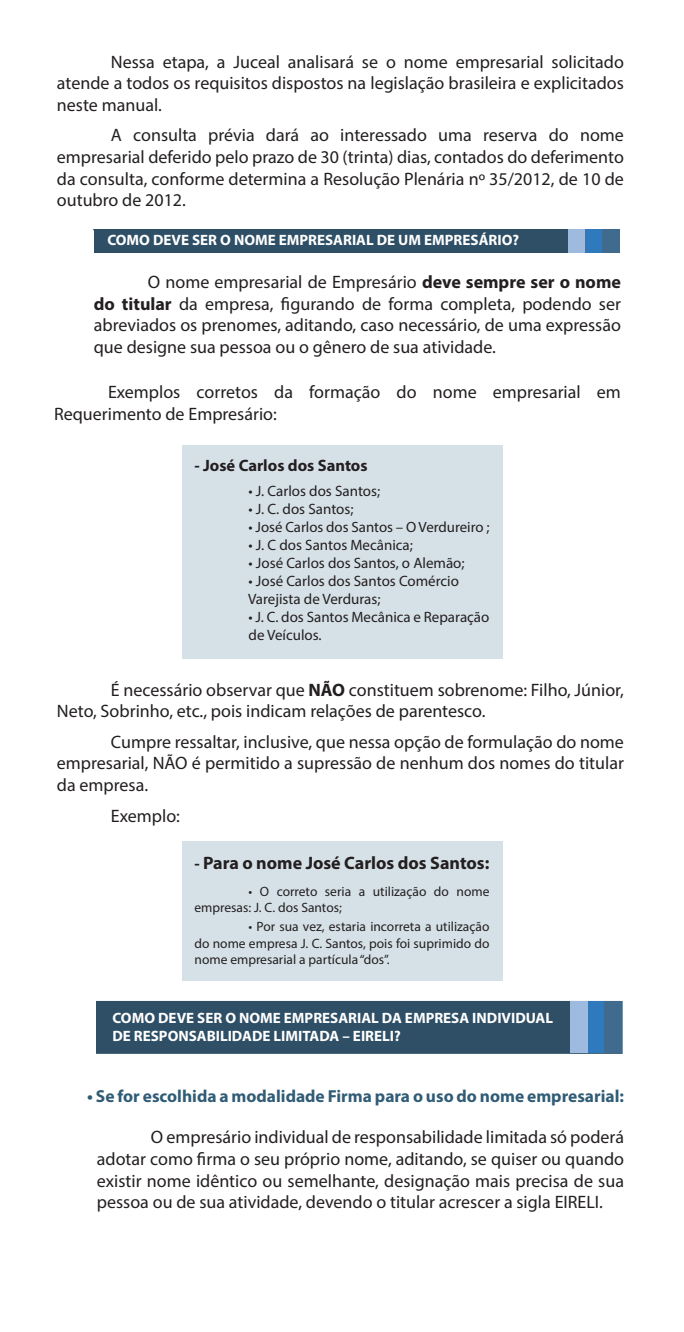
<style>
.page{position:relative;width:684px;height:1332px;background:#fff}
.page>*{position:absolute;margin:0;border:0;box-sizing:border-box;transform-origin:0 0}
.t1{font:18px/21.6px "Myriad Pro";color:#231f20;text-align:justify}
.t2{font:700 18px "Myriad Pro";color:#231f20}
.t3{font:700 17.4px "Myriad Pro";color:#315c76}
.t4{font:700 16.5px "Myriad Pro";color:#231f20}
.t5{font:15px "Myriad Pro";color:#231f20}
.t6{font:700 15px/18px "Myriad Pro";color:#fff}
.t7{font:14.85px "Myriad Pro";color:#231f20}
.t8{font:13.5px/16.2px "Myriad Pro";color:#231f20;text-align:justify}
.s1{font-weight:700}
.s2{font-size:15px}
.s3{font-size:16.5px}
</style>
<div class="page">
<div style="left:182px;top:446px;width:320px;height:213px;background:#d6e1e7"></div>
<div style="left:94px;top:230px;width:526px;height:23px;background:#2e4f66"></div>
<div style="left:568px;top:230px;width:17px;height:23px;background:#9ebade"></div>
<div style="left:585px;top:230px;width:18px;height:23px;background:#2e7abd"></div>
<div style="left:602px;top:230px;width:17px;height:23px;background:#406b8f"></div>
<div style="left:182px;top:841px;width:320px;height:140px;background:#d6e1e7"></div>
<div style="left:97px;top:1001px;width:525px;height:53px;background:#2e4f66"></div>
<div style="left:571px;top:1001px;width:17px;height:52px;background:#9ebade"></div>
<div style="left:588px;top:1001px;width:17px;height:52px;background:#2e7abd"></div>
<div style="left:605px;top:1001px;width:17px;height:52px;background:#406b8f"></div>
<p class="t1" style="left:57px;top:50px;width:569px;text-indent:54px">Nessa etapa, a Juceal analisará se o nome empresarial solicitado atende a todos os requisitos dispostos na legislação brasileira e explicitados neste manual.</p>
<p class="t1" style="left:111px;top:124px;width:514px">A consulta prévia dará ao interessado uma reserva do nome</p>
<p class="t1" style="left:57px;top:146px;width:569px">empresarial deferido pelo prazo de 30 (trinta) dias, contados do deferimento da consulta, conforme determina a Resolução Plenária nº 35/2012, de 10 de outubro de 2012.</p>
<p class="t6" style="left:107px;top:231px;width:413px">COMO DEVE SER O NOME EMPRESARIAL DE UM EMPRESÁRIO?</p>
<p class="t1" style="left:94px;top:271px;width:529px;text-align:right">O nome empresarial de Empresário <span class="s1">deve sempre ser o nome<br>do titular</span> da empresa, figurando de forma completa, podendo ser</p>
<p class="t1" style="left:94px;top:314px;width:529px">abreviados os prenomes, aditando, caso necessário, de uma expressão que designe sua pessoa ou o gênero de sua atividade.</p>
<p class="t1" style="left:108px;top:381px;width:514px">Exemplos corretos da formação do nome empresarial em</p>
<p class="t1" style="left:54px;top:402px;width:224px">Requerimento de Empresário:</p>
<p class="t4" style="left:195px;top:455px;width:175px">- José Carlos dos Santos</p>
<p class="t5" style="left:249px;top:482px;width:133px">• J. Carlos dos Santos;</p>
<p class="t5" style="left:249px;top:500px;width:106px">• J. C. dos Santos;</p>
<p class="t7" style="left:249px;top:518px;width:242px"><span class="s2">•</span> José Carlos dos Santos – O Verdureiro <span class="s2">;</span></p>
<p class="t5" style="left:249px;top:536px;width:166px">• J. C dos Santos Mecânica;</p>
<p class="t5" style="left:249px;top:554px;width:218px">• José Carlos dos Santos, o Alemão;</p>
<p class="t5" style="left:249px;top:572px;width:212px">• José Carlos dos Santos Comércio</p>
<p class="t5" style="left:248px;top:590px;width:134px">Varejista de Verduras;</p>
<p class="t5" style="left:249px;top:608px;width:242px">• J. C. dos Santos Mecânica e Reparação</p>
<p class="t5" style="left:249px;top:626px;width:75px">de Veículos.</p>
<p class="t1" style="left:57px;top:678px;width:568px;text-indent:54px">É necessário observar que <span class="s1">NÃO</span> constituem sobrenome: Filho, Júnior,<br>Neto, Sobrinho, etc., pois indicam relações de parentesco.</p>
<p class="t1" style="left:57px;top:731px;width:568px;text-indent:54px">Cumpre ressaltar, inclusive, que nessa opção de formulação do nome empresarial, NÃO é permitido a supressão de nenhum dos nomes do titular da empresa.</p>
<p class="t1" style="left:111px;top:804px;width:71px">Exemplo:</p>
<p class="t2" style="left:195px;top:851px;width:296px"><span class="s3">-</span> Para o nome José Carlos dos Santos:</p>
<p class="t8" style="left:249px;top:883px;width:242px">• O correto seria a utilização do nome</p>
<p class="t8" style="left:195px;top:899px;width:149px">empresas: J. C. dos Santos;</p>
<p class="t8" style="left:195px;top:919px;width:296px;text-indent:54px">• Por sua vez, estaria incorreta a utilização do nome empresa J. C. Santos, pois foi suprimido do nome empresarial a partícula “dos”.</p>
<p class="t6" style="left:112px;top:1009px;width:442px">COMO DEVE SER O NOME EMPRESARIAL DA EMPRESA INDIVIDUAL<br>DE RESPONSABILIDADE LIMITADA – EIRELI?</p>
<p class="t3" style="left:87px;top:1085px;width:538px">• Se for escolhida a modalidade Firma para o uso do nome empresarial:</p>
<p class="t1" style="left:97px;top:1126px;width:529px;text-indent:54px">O empresário individual de responsabilidade limitada só poderá adotar como firma o seu próprio nome, aditando, se quiser ou quando existir nome idêntico ou semelhante, designação mais precisa de sua pessoa ou de sua atividade, devendo o titular acrescer a sigla EIRELI.</p>
</div>
